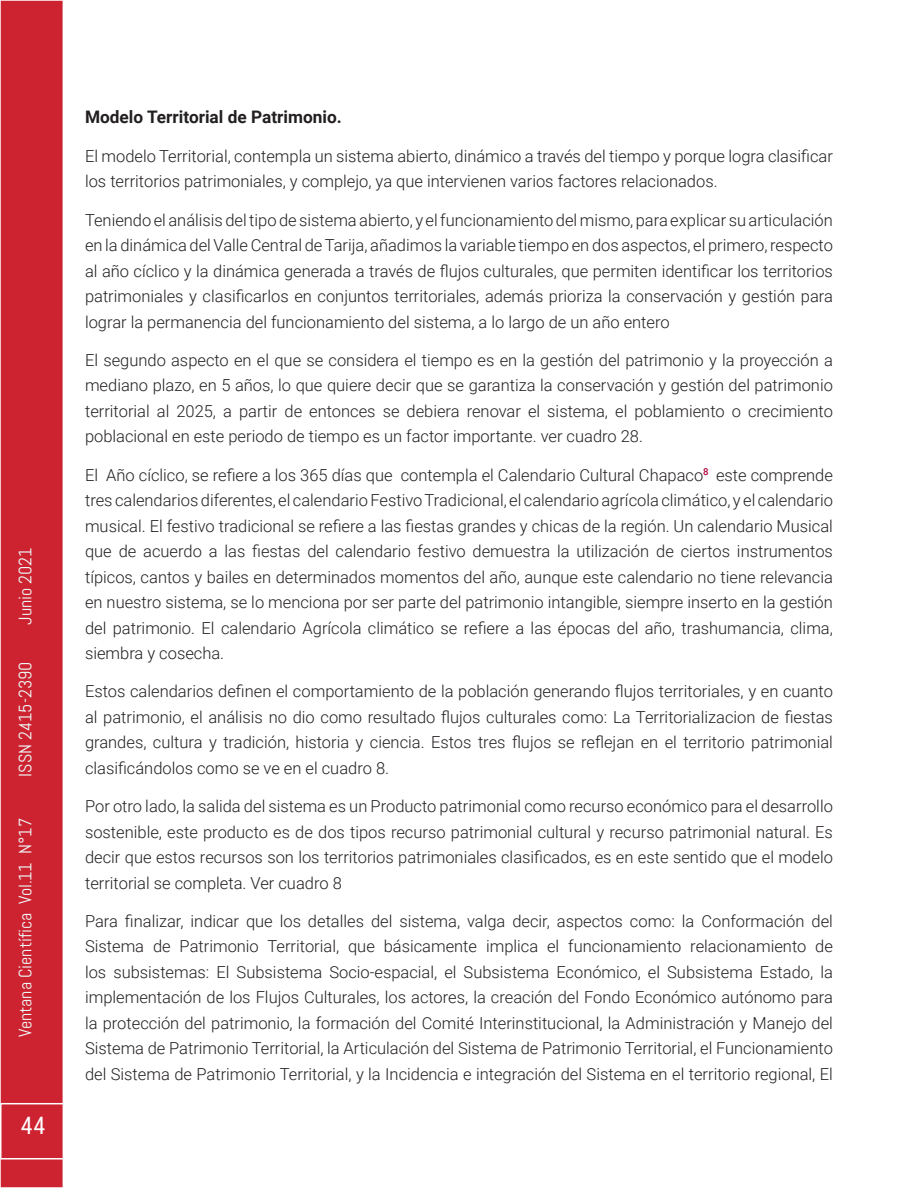
<style>
.page{position:relative;width:918px;height:1188px;background:#fff}
.page>*{position:absolute;margin:0;border:0;box-sizing:border-box;transform-origin:0 0}
.t1{font:24px "Roboto Condensed";color:#fff}
.t2{font:18px "Abel";color:#eef8f9}
.Titulo_3_Light{font:700 17.25px "Roboto";color:#231f20}
.Contenido_parrafos{font:300 16.5px/25.5px "Roboto";color:#231f20;text-align:justify}
</style>
<div class="page">
<div style="left:1px;top:1px;width:62px;height:1186px;background:#cd2330"></div>
<p class="t2" style="left:14px;top:625px;width:79px;rotate:-90deg">Junio 2021</p>
<p class="t2" style="left:14px;top:777px;width:116px;rotate:-90deg">ISSN 2415-2390</p>
<p class="t2" style="left:14px;top:1037px;width:221px;rotate:-90deg">Ventana Científica Vol.11 N°17</p>
<h1 class="t1" style="left:21px;top:1109px;width:26px">44</h1>
<p class="Titulo_3_Light" style="left:85px;top:105px;width:258px">Modelo Territorial de Patrimonio.</p>
<p class="Contenido_parrafos" style="left:85px;top:143px;width:749px">El modelo Territorial, contempla un sistema abierto, dinámico a través del tiempo y porque logra clasificar los territorios patrimoniales, y complejo, ya que intervienen varios factores relacionados.</p>
<p class="Contenido_parrafos" style="left:85px;top:206px;width:749px">Teniendo el análisis del tipo de sistema abierto, y el funcionamiento del mismo, para explicar su articulación en la dinámica del Valle Central de Tarija, añadimos la variable tiempo en dos aspectos, el primero, respecto al año cíclico y la dinámica generada a través de flujos culturales, que permiten identificar los territorios patrimoniales y clasificarlos en conjuntos territoriales, además prioriza la conservación y gestión para lograr la permanencia del funcionamiento del sistema, a lo largo de un año entero</p>
<p class="Contenido_parrafos" style="left:85px;top:347px;width:749px">El segundo aspecto en el que se considera el tiempo es en la gestión del patrimonio y la proyección a mediano plazo, en 5 años, lo que quiere decir que se garantiza la conservación y gestión del patrimonio territorial al 2025, a partir de entonces se debiera renovar el sistema, el poblamiento o crecimiento poblacional en este periodo de tiempo es un factor importante. ver cuadro 28.</p>
<p class="Contenido_parrafos" style="left:85px;top:461px;width:749px">El Año cíclico, se refiere a los 365 días que contempla el Calendario Cultural Chapaco<sup>8</sup> este comprende tres calendarios diferentes, el calendario Festivo Tradicional, el calendario agrícola climático, y el calendario musical. El festivo tradicional se refiere a las fiestas grandes y chicas de la región. Un calendario Musical que de acuerdo a las fiestas del calendario festivo demuestra la utilización de ciertos instrumentos típicos, cantos y bailes en determinados momentos del año, aunque este calendario no tiene relevancia en nuestro sistema, se lo menciona por ser parte del patrimonio intangible, siempre inserto en la gestión del patrimonio. El calendario Agrícola climático se refiere a las épocas del año, trashumancia, clima, siembra y cosecha.</p>
<p class="Contenido_parrafos" style="left:85px;top:678px;width:749px">Estos calendarios definen el comportamiento de la población generando flujos territoriales, y en cuanto al patrimonio, el análisis no dio como resultado flujos culturales como: La Territorializacion de fiestas grandes, cultura y tradición, historia y ciencia. Estos tres flujos se reflejan en el territorio patrimonial clasificándolos como se ve en el cuadro 8.</p>
<p class="Contenido_parrafos" style="left:85px;top:793px;width:749px">Por otro lado, la salida del sistema es un Producto patrimonial como recurso económico para el desarrollo sostenible, este producto es de dos tipos recurso patrimonial cultural y recurso patrimonial natural. Es decir que estos recursos son los territorios patrimoniales clasificados, es en este sentido que el modelo territorial se completa. Ver cuadro 8</p>
<p class="Contenido_parrafos" style="left:85px;top:907px;width:749px">Para finalizar, indicar que los detalles del sistema, valga decir, aspectos como: la Conformación del Sistema de Patrimonio Territorial, que básicamente implica el funcionamiento relacionamiento de los subsistemas: El Subsistema Socio-espacial, el Subsistema Económico, el Subsistema Estado, la implementación de los Flujos Culturales, los actores, la creación del Fondo Económico autónomo para la protección del patrimonio, la formación del Comité Interinstitucional, la Administración y Manejo del Sistema de Patrimonio Territorial, la Articulación del Sistema de Patrimonio Territorial, el Funcionamiento del Sistema de Patrimonio Territorial, y la Incidencia e integración del Sistema en el territorio regional, El</p>
</div>
